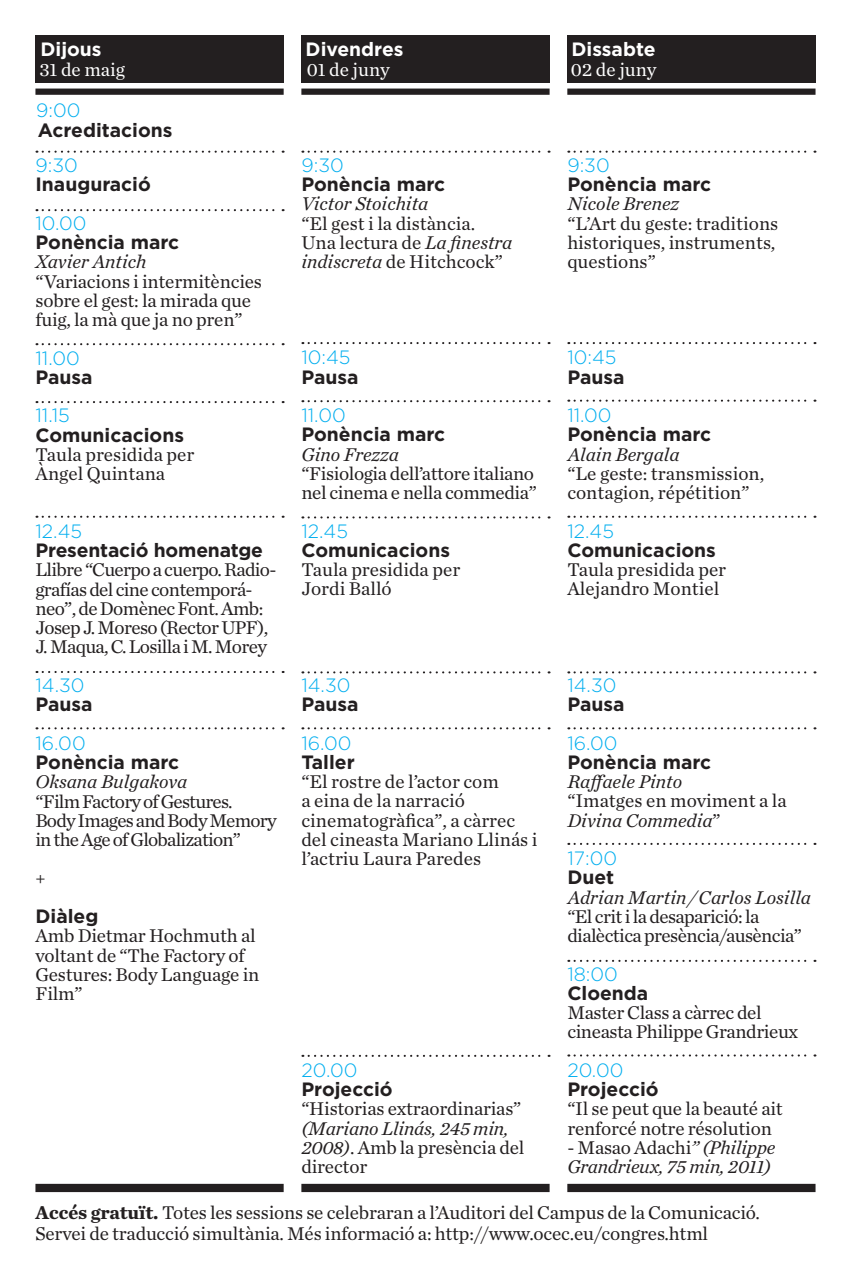
<style>
.page{position:relative;width:851px;height:1276px;background:#fff}
.page>*{position:absolute;margin:0;border:0;box-sizing:border-box;transform-origin:0 0}
.t1{font:19.25px/19.2px "Chronicle Text G1";letter-spacing:-.01em;color:#231f20}
.t2{font:700 19.25px "Gotham";color:#231f20}
.t3{font:italic 19.25px/19.2px "Chronicle Text G1";color:#231f20}
.t4{font:19.25px/19.2px "Chronicle Text G1";letter-spacing:-.035em;color:#231f20}
.t5{font:300 19.25px "Gotham";color:#00aeef}
.t6{font:19.25px/19.2px "Chronicle Text G1";letter-spacing:-.03em;color:#231f20}
.t7{font:19.25px/19.2px "Chronicle Text G1";letter-spacing:-.04em;color:#231f20}
.t8{font:19.25px "Chronicle Text G1";color:#fff}
.t9{font:700 19.25px "Gotham";color:#fff}
.s1{font-style:italic}
.s2{font-style:normal}
.s3{font-weight:700}
</style>
<div class="page">
<div style="left:35px;top:35px;width:248px;height:48px;background:#231f20"></div>
<div style="left:301px;top:35px;width:248px;height:48px;background:#231f20"></div>
<div style="left:567px;top:35px;width:248px;height:48px;background:#231f20"></div>
<div style="left:301px;top:1183px;width:248px;height:9px;background:#231f20"></div>
<div style="left:35px;top:1183px;width:248px;height:9px;background:#231f20"></div>
<div style="left:35px;top:89px;width:248px;height:6px;background:#231f20"></div>
<div style="left:301px;top:89px;width:248px;height:6px;background:#231f20"></div>
<div style="left:567px;top:89px;width:248px;height:6px;background:#231f20"></div>
<div style="left:567px;top:1183px;width:248px;height:9px;background:#231f20"></div>
<svg style="left:43px;top:151px;width:240px;height:2px"></svg>
<svg style="left:302px;top:151px;width:247px;height:2px"></svg>
<svg style="left:568px;top:151px;width:247px;height:2px"></svg>
<svg style="left:302px;top:342px;width:247px;height:2px"></svg>
<svg style="left:568px;top:342px;width:247px;height:2px"></svg>
<svg style="left:302px;top:400px;width:247px;height:2px"></svg>
<svg style="left:568px;top:400px;width:247px;height:2px"></svg>
<svg style="left:302px;top:516px;width:247px;height:2px"></svg>
<svg style="left:568px;top:516px;width:247px;height:2px"></svg>
<svg style="left:302px;top:671px;width:247px;height:2px"></svg>
<svg style="left:568px;top:671px;width:247px;height:2px"></svg>
<svg style="left:302px;top:727px;width:247px;height:2px"></svg>
<svg style="left:568px;top:727px;width:247px;height:2px"></svg>
<svg style="left:568px;top:843px;width:247px;height:2px"></svg>
<svg style="left:568px;top:960px;width:247px;height:2px"></svg>
<svg style="left:568px;top:1054px;width:247px;height:2px"></svg>
<svg style="left:302px;top:1054px;width:247px;height:3px"></svg>
<svg style="left:43px;top:209px;width:240px;height:2px"></svg>
<svg style="left:43px;top:343px;width:240px;height:2px"></svg>
<svg style="left:43px;top:401px;width:240px;height:2px"></svg>
<svg style="left:43px;top:516px;width:240px;height:2px"></svg>
<svg style="left:43px;top:671px;width:240px;height:2px"></svg>
<svg style="left:43px;top:727px;width:240px;height:2px"></svg>
<p class="t9" style="left:40px;top:37px;width:63px">Dijous</p>
<p class="t8" style="left:39px;top:55px;width:87px">31 de maig</p>
<p class="t5" style="left:36px;top:98px;width:46px">9:00</p>
<p class="t2" style="left:38px;top:117px;width:136px">Acreditacions</p>
<p class="t5" style="left:35px;top:153px;width:44px">9:30</p>
<p class="t2" style="left:35px;top:172px;width:117px">Inauguració</p>
<p class="t5" style="left:35px;top:211px;width:53px">10.00</p>
<p class="t2" style="left:35px;top:229px;width:145px">Ponència marc</p>
<p class="t3" style="left:35px;top:251px;width:112px">Xavier Antich</p>
<p class="t1" style="left:35px;top:270px;width:228px">“Variacions i intermitències sobre el gest: la mirada que fuig, la mà que ja no pren”</p>
<p class="t5" style="left:35px;top:346px;width:46px">11.00</p>
<p class="t2" style="left:35px;top:364px;width:59px">Pausa</p>
<p class="t5" style="left:35px;top:403px;width:36px">11.15</p>
<p class="t2" style="left:35px;top:422px;width:150px">Comunicacions</p>
<p class="t1" style="left:35px;top:444px;width:160px">Taula presidida per</p>
<p class="t1" style="left:35px;top:463px;width:131px">Àngel Quintana</p>
<p class="t9" style="left:305px;top:37px;width:99px">Divendres</p>
<p class="t8" style="left:307px;top:55px;width:84px">01 de juny</p>
<p class="t9" style="left:571px;top:37px;width:85px">Dissabte</p>
<p class="t8" style="left:570px;top:55px;width:87px">02 de juny</p>
<p class="t5" style="left:301px;top:153px;width:44px">9:30</p>
<p class="t2" style="left:301px;top:171px;width:145px">Ponència marc</p>
<p class="t3" style="left:301px;top:193px;width:128px">Victor Stoichita</p>
<p class="t1" style="left:301px;top:212px;width:212px">“El gest i la distància.<br>Una lectura de <span class="s1">La finestra indiscreta</span> de Hitchcock”</p>
<p class="t5" style="left:567px;top:153px;width:44px">9:30</p>
<p class="t2" style="left:567px;top:171px;width:145px">Ponència marc</p>
<p class="t3" style="left:567px;top:193px;width:113px">Nicole Brenez</p>
<p class="t1" style="left:567px;top:212px;width:212px">“L’Art du geste: traditions historiques, instruments, questions”</p>
<p class="t5" style="left:301px;top:345px;width:51px">10:45</p>
<p class="t2" style="left:301px;top:364px;width:59px">Pausa</p>
<p class="t5" style="left:301px;top:403px;width:46px">11.00</p>
<p class="t2" style="left:301px;top:422px;width:145px">Ponència marc</p>
<p class="t3" style="left:301px;top:443px;width:99px">Gino Frezza</p>
<p class="t1" style="left:301px;top:463px;width:237px">“Fisiologia dell’attore italiano nel cinema e nella commedia”</p>
<p class="t5" style="left:301px;top:519px;width:48px">12.45</p>
<p class="t2" style="left:301px;top:537px;width:150px">Comunicacions</p>
<p class="t1" style="left:301px;top:559px;width:160px">Taula presidida per</p>
<p class="t1" style="left:301px;top:578px;width:92px">Jordi Balló</p>
<p class="t5" style="left:567px;top:345px;width:51px">10:45</p>
<p class="t2" style="left:567px;top:364px;width:59px">Pausa</p>
<p class="t5" style="left:567px;top:403px;width:46px">11.00</p>
<p class="t2" style="left:567px;top:422px;width:145px">Ponència marc</p>
<p class="t3" style="left:567px;top:443px;width:114px">Alain Bergala</p>
<p class="t1" style="left:567px;top:463px;width:198px">“Le geste: transmission, contagion, répétition”</p>
<p class="t5" style="left:567px;top:519px;width:48px">12.45</p>
<p class="t2" style="left:567px;top:537px;width:150px">Comunicacions</p>
<p class="t1" style="left:567px;top:559px;width:160px">Taula presidida per</p>
<p class="t1" style="left:567px;top:578px;width:153px">Alejandro Montiel</p>
<p class="t5" style="left:35px;top:519px;width:48px">12.45</p>
<p class="t2" style="left:35px;top:537px;width:229px">Presentació homenatge</p>
<p class="t4" style="left:35px;top:559px;width:242px">Llibre “Cuerpo a cuerpo. Radio&shy;grafías del cine contemporá&shy;neo”, de Domènec Font. Amb:<br>Josep J. Moreso (Rector UPF),<br>J. Maqua, C. Losilla i M. Morey</p>
<p class="t5" style="left:35px;top:673px;width:51px">14.30</p>
<p class="t2" style="left:35px;top:691px;width:59px">Pausa</p>
<p class="t5" style="left:35px;top:731px;width:52px">16.00</p>
<p class="t2" style="left:35px;top:749px;width:145px">Ponència marc</p>
<p class="t3" style="left:35px;top:771px;width:153px">Oksana Bulgakova</p>
<p class="t7" style="left:35px;top:790px;width:242px">“Film Factory of Gestures.<br>Body Images and Body Memory in the Age of Globalization”</p>
<p class="t1" style="left:35px;top:867px;width:12px">+</p>
<p class="t2" style="left:35px;top:903px;width:64px">Diàleg</p>
<p class="t1" style="left:35px;top:925px;width:225px">Amb Dietmar Hochmuth al voltant de “The Factory of<br>Gestures: Body Language in<br>Film”</p>
<p class="t5" style="left:567px;top:673px;width:51px">14.30</p>
<p class="t2" style="left:567px;top:691px;width:59px">Pausa</p>
<p class="t5" style="left:567px;top:730px;width:52px">16.00</p>
<p class="t2" style="left:567px;top:749px;width:145px">Ponència marc</p>
<p class="t3" style="left:567px;top:771px;width:116px">Raffaele Pinto</p>
<p class="t1" style="left:567px;top:790px;width:221px">“Imatges en moviment a la</p>
<p class="t3" style="left:567px;top:809px;width:155px">Divina Commedia<span class="s2">”</span></p>
<p class="t5" style="left:567px;top:846px;width:51px">17:00</p>
<p class="t2" style="left:567px;top:864px;width:48px">Duet</p>
<p class="t6" style="left:567px;top:886px;width:245px"><span class="s1">Adrian Martin / Carlos Losilla </span>“El crit i la desaparició: la dialèctica presència/ausència”</p>
<p class="t5" style="left:567px;top:961px;width:52px">18:00</p>
<p class="t2" style="left:567px;top:980px;width:82px">Cloenda</p>
<p class="t1" style="left:567px;top:1002px;width:232px">Master Class a càrrec del cineasta Philippe Grandrieux</p>
<p class="t5" style="left:567px;top:1058px;width:58px">20.00</p>
<p class="t2" style="left:567px;top:1076px;width:93px">Projecció</p>
<p class="t1" style="left:567px;top:1098px;width:217px">“Il se peut que la beauté ait renforcé notre résolution</p>
<p class="t3" style="left:567px;top:1136px;width:209px"><span class="s2">- Masao Adachi</span>” (Philippe<br>Grandrieux, 75 min, 2011)</p>
<p class="t1" style="left:35px;top:1201px;width:725px"><span class="s3">Accés gratuït.</span> Totes les sessions se celebraran a l’Auditori del Campus de la Comunicació.</p>
<p class="t1" style="left:35px;top:1223px;width:674px">Servei de traducció simultània. Més informació a: http://www.ocec.eu/congres.html</p>
<p class="t5" style="left:301px;top:673px;width:51px">14.30</p>
<p class="t2" style="left:301px;top:691px;width:59px">Pausa</p>
<p class="t5" style="left:301px;top:730px;width:52px">16.00</p>
<p class="t2" style="left:301px;top:749px;width:55px">Taller</p>
<p class="t1" style="left:301px;top:771px;width:238px">“El rostre de l’actor com<br>a eina de la narració cinematogràfica”, a càrrec del cineasta Mariano Llinás i l’actriu Laura Paredes</p>
<p class="t5" style="left:301px;top:1058px;width:58px">20.00</p>
<p class="t2" style="left:301px;top:1076px;width:93px">Projecció</p>
<p class="t1" style="left:301px;top:1098px;width:224px">“Historias extraordinarias” <span class="s1">(Mariano Llinás, 245 min,<br>2008)</span>. Amb la presència del director</p>
</div>
